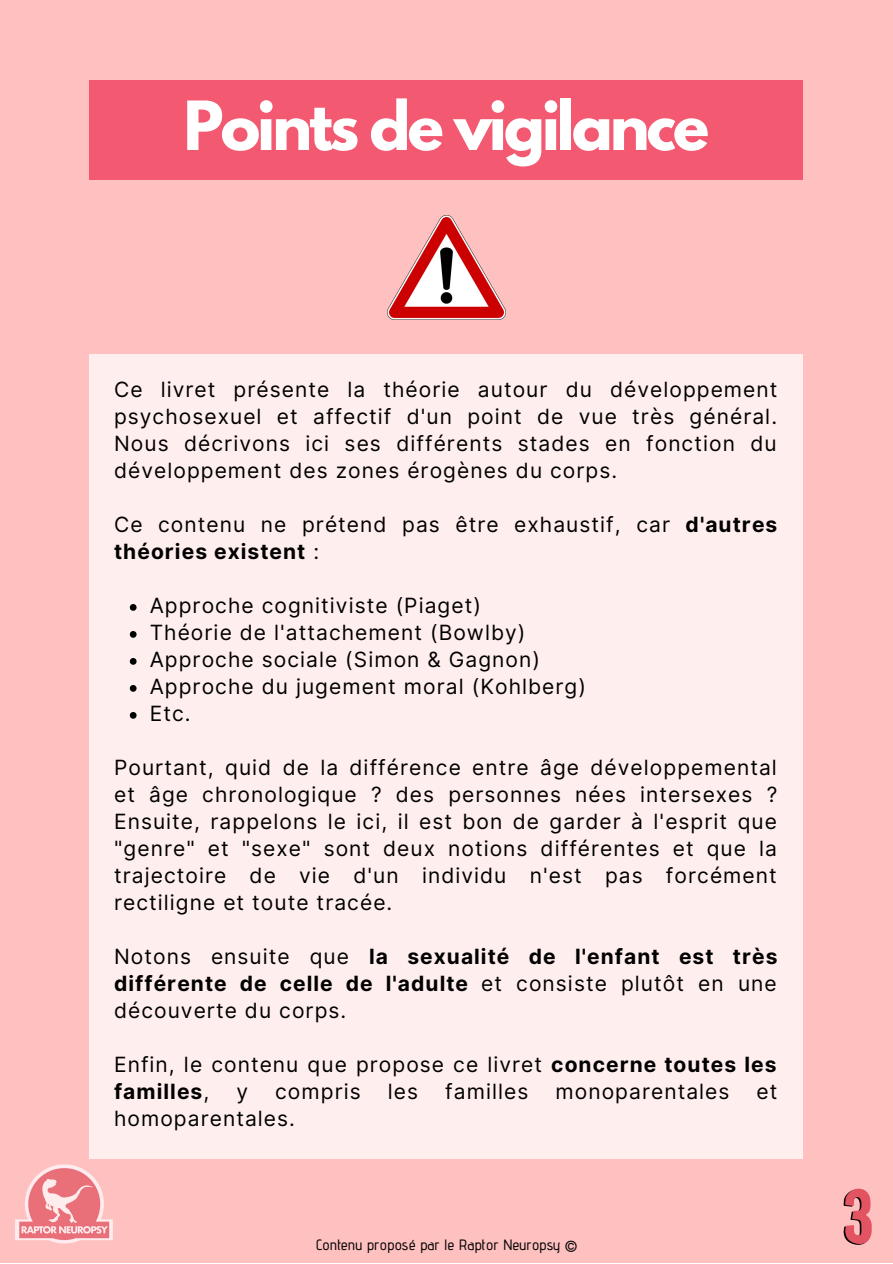
<style>
.page{position:relative;width:893px;height:1264px;background:#fff}
.page>*{position:absolute;margin:0;border:0;box-sizing:border-box;transform-origin:0 0}
.t1{font:700 60px "League Spartan";letter-spacing:-.05em;color:#fff}
.t2{font:21px/27px "Inter";letter-spacing:.05em;color:#000}
.t3{font:500 15px "Advent Pro";letter-spacing:.01em;color:#000}
.s1{font-weight:700}
</style>
<div class="page">
<div style="left:0;top:0;width:892px;height:1262px;background:#ffc0c0"></div>
<div style="left:89px;top:80px;width:713px;height:100px;background:#f35a71"></div>
<div style="left:89px;top:354px;width:713px;height:804px;background:#fee"></div>
<svg style="left:130px;top:604px;width:6px;height:6px"></svg>
<svg style="left:130px;top:631px;width:6px;height:6px"></svg>
<svg style="left:130px;top:658px;width:6px;height:6px"></svg>
<svg style="left:130px;top:685px;width:6px;height:6px"></svg>
<svg style="left:130px;top:712px;width:6px;height:6px"></svg>
<img style="left:387px;top:215px;width:118px;height:105px">
<svg style="left:843px;top:1188px;width:28px;height:56px"></svg>
<img style="left:16px;top:1158px;width:96px;height:86px">
<h1 class="t1" style="left:183px;top:96px;width:527px">Points de vigilance</h1>
<p class="t2" style="left:114px;top:376px;width:665px;text-align:justify">Ce livret présente la théorie autour du développement psychosexuel et affectif d'un point de vue très général.<br>Nous décrivons ici ses différents stades en fonction du développement des zones érogènes du corps.</p>
<p class="t2" style="left:114px;top:511px;width:664px">Ce contenu ne prétend pas être exhaustif, car <span class="s1">d'autres théories existent</span> :</p>
<p class="t2" style="left:150px;top:592px;width:438px">Approche cognitiviste (Piaget)<br>Théorie de l'attachement (Bowlby)<br>Approche sociale (Simon &amp; Gagnon)<br>Approche du jugement moral (Kohlberg)<br>Etc.</p>
<p class="t2" style="left:114px;top:753px;width:664px;text-align:justify">Pourtant, quid de la différence entre âge développemental et âge chronologique ? des personnes nées intersexes ?<br>Ensuite, rappelons le ici, il est bon de garder à l'esprit que "genre" et "sexe" sont deux notions différentes et que la trajectoire de vie d'un individu n'est pas forcément rectiligne et toute tracée.</p>
<p class="t2" style="left:114px;top:942px;width:665px;text-align:justify">Notons ensuite que <span class="s1">la sexualité de l'enfant est très différente de celle de l'adulte</span> et consiste plutôt en une découverte du corps.</p>
<p class="t2" style="left:114px;top:1050px;width:663px">Enfin, le contenu que propose ce livret <span class="s1">concerne toutes les familles</span>,</p>
<p class="t2" style="left:236px;top:1077px;width:13px">y</p>
<p class="t2" style="left:275px;top:1077px;width:87px">compris</p>
<p class="t2" style="left:388px;top:1077px;width:32px">les</p>
<p class="t2" style="left:445px;top:1077px;width:85px">familles</p>
<p class="t2" style="left:555px;top:1077px;width:175px">monoparentales</p>
<p class="t2" style="left:756px;top:1077px;width:22px">et</p>
<p class="t2" style="left:114px;top:1104px;width:182px">homoparentales.</p>
<p class="t3" style="left:315px;top:1234px;width:263px">Contenu proposé par le Raptor Neuropsy ©</p>
</div>
